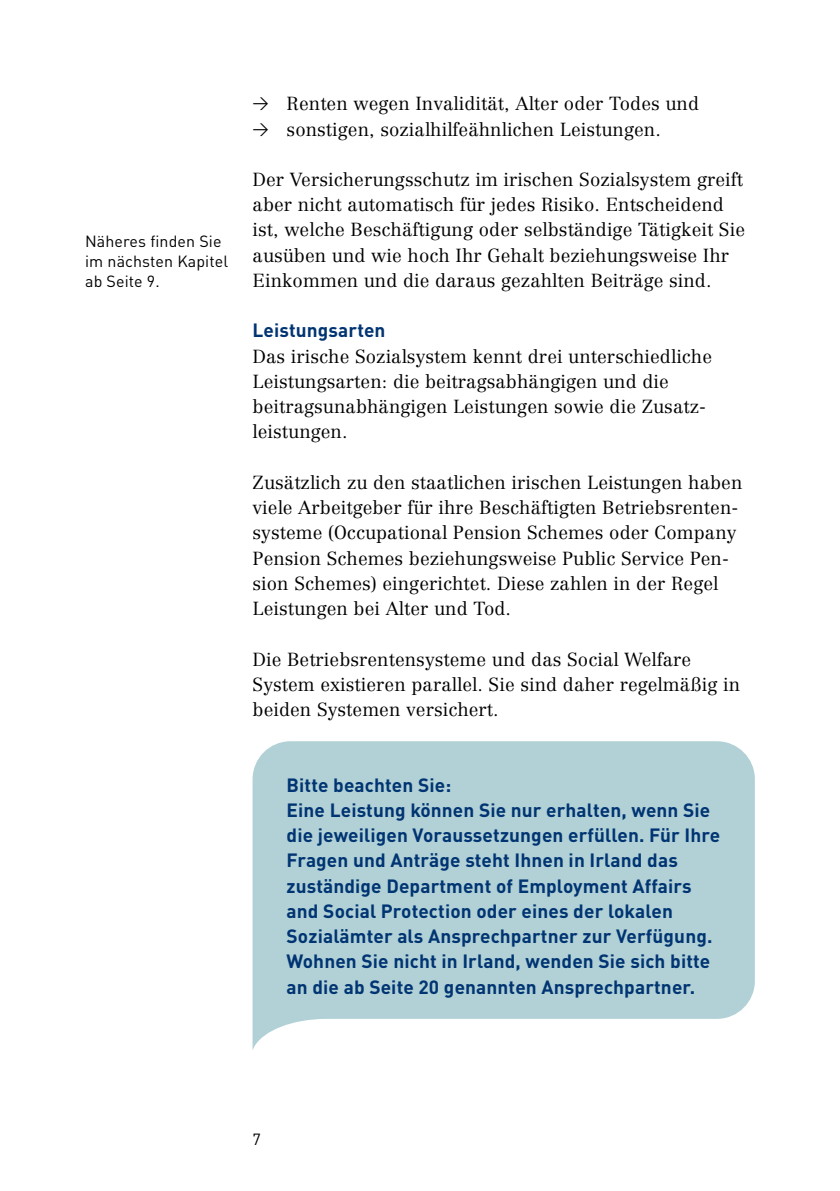
<style>
.page{position:relative;width:840px;height:1191px;background:#fff}
.page>*{position:absolute;margin:0;border:0;box-sizing:border-box;transform-origin:0 0}
.t1{font:700 19px/25.2px "DIN Pro";letter-spacing:.005em;color:#003472}
.t2{font:300 18.6px/25.2px "Centennial LT Pro";letter-spacing:.005em;color:#000}
.t3{font:16px/20.2px "DIN Pro";letter-spacing:.005em;color:#000}
.s1{font-family:"DIN Regular Alternate";font-weight:400;font-size:16px}
</style>
<div class="page">
<svg style="left:252px;top:741px;width:502px;height:309px;background:#b9d5da"></svg>
<p class="t3" style="left:85px;top:229px;width:144px">Näheres finden Sie im nächsten Kapitel ab Seite 9.</p>
<p class="t2" style="left:252px;top:91px;width:448px"><span class="s1">&gt;</span> Renten wegen Invalidität, Alter oder Todes und</p>
<p class="t2" style="left:252px;top:116px;width:409px"><span class="s1">&gt;</span> sonstigen, sozialhilfeähnlichen Leistungen.</p>
<p class="t2" style="left:252px;top:167px;width:493px">Der Versicherungsschutz im irischen Sozialsystem greift aber nicht automatisch für jedes Risiko. Entscheidend ist, welche Beschäftigung oder selbständige Tätigkeit Sie ausüben und wie hoch Ihr Gehalt beziehungsweise Ihr Einkommen und die daraus gezahlten Beiträge sind.</p>
<h3 class="t1" style="left:252px;top:316px;width:134px">Leistungsarten</h3>
<p class="t2" style="left:252px;top:343px;width:461px">Das irische Sozialsystem kennt drei unterschiedliche Leistungsarten: die beitragsabhängigen und die beitragsun abhängigen Leistungen sowie die Zusatz&shy;leistungen.</p>
<p class="t2" style="left:252px;top:469px;width:491px">Zusätzlich zu den staatlichen irischen Leistungen haben viele Arbeitgeber für ihre Beschäftigten Betriebsrenten&shy;systeme (Occupational Pension Schemes oder Company Pension Schemes beziehungsweise Public Service Pen&shy;sion Schemes) eingerichtet. Diese zahlen in der Regel Leistungen bei Alter und Tod.</p>
<p class="t2" style="left:252px;top:646px;width:489px">Die Betriebsrentensysteme und das Social Welfare<br>System existieren parallel. Sie sind daher regelmäßig in beiden Systemen versichert.</p>
<h3 class="t1" style="left:286px;top:770px;width:166px">Bitte beachten Sie:</h3>
<p class="t1" style="left:286px;top:795px;width:435px">Eine Leistung können Sie nur erhalten, wenn Sie die jeweiligen Voraussetzungen erfüllen. Für Ihre Fragen und Anträge steht Ihnen in Irland das zuständige Department of Employment Affairs and Social Protection oder eines der lokalen Sozial ämter als Ansprechpartner zur Verfügung.<br>Wohnen Sie nicht in Irland, wenden Sie sich bitte an die ab Seite 20 genannten Ansprechpartner.</p>
<p class="t3" style="left:252px;top:1127px;width:10px">7</p>
</div>
